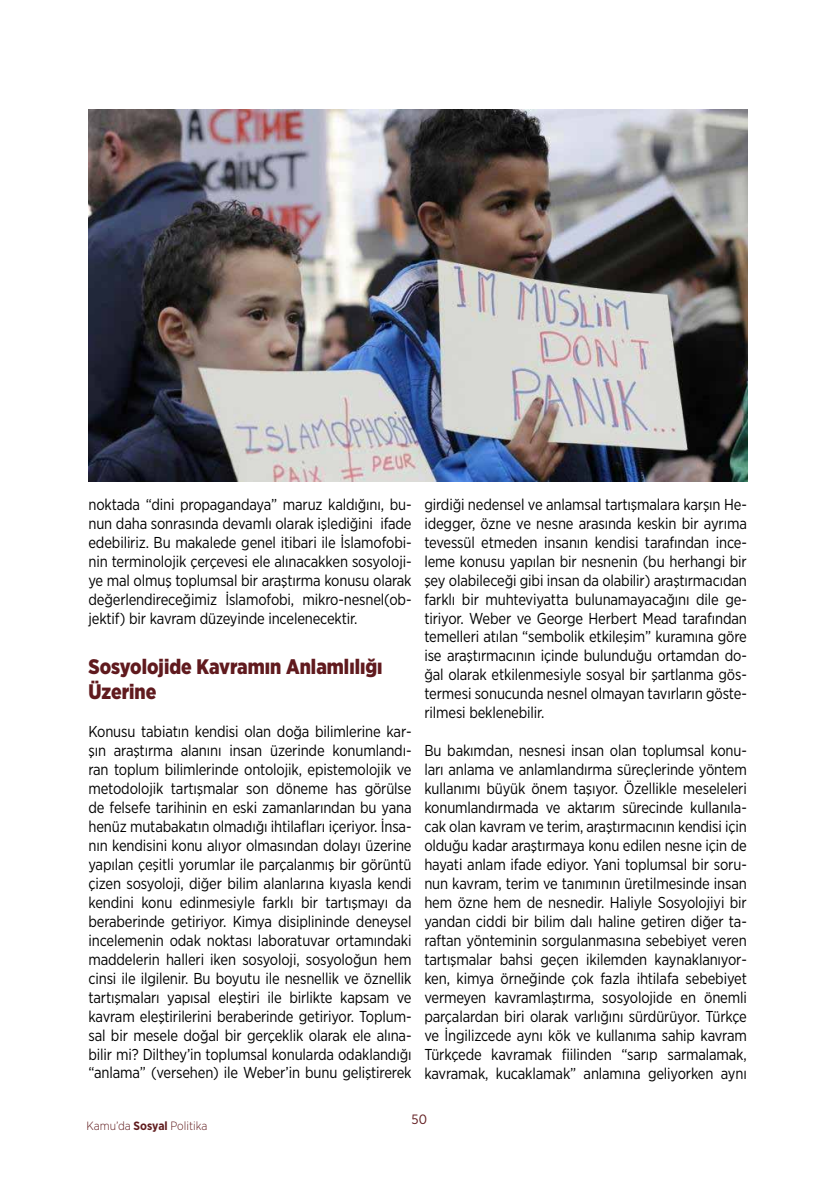
<style>
.page{position:relative;width:836px;height:1177px;background:#fff}
.page>*{position:absolute;margin:0;border:0;box-sizing:border-box;transform-origin:0 0}
.t1{font:900 21px/25.2px "Gotham Narrow";color:#601a1e;scale:.95 1}
.t2{font:15.75px/18.9px "Gotham Narrow";letter-spacing:-.01em;color:#000;text-align:justify;scale:.95 1}
.t3{font:13.5px "Gotham Narrow";color:#601b1e}
.t4{font:300 12px "Gotham Narrow";color:#601c1e}
.s1{font-weight:700}
</style>
<div class="page">
<img style="left:88px;top:110px;width:659px;height:371px">
<p class="t2" style="left:88px;top:494px;width:342px">noktada “dini propagandaya” maruz kaldığını, bu&shy;nun daha sonrasında devamlı olarak işlediğini ifade edebiliriz. Bu makalede genel itibari ile İslamofobi&shy;nin terminolojik çerçevesi ele alınacakken sosyoloji&shy;ye mal olmuş toplumsal bir araştırma konusu olarak değerlendireceğimiz İslamofobi, mikro-nesnel(ob&shy;jektif) bir kavram düzeyinde incelenecektir.</p>
<h1 class="t1" style="left:88px;top:653px;width:311px">Sosyolojide Kavramın Anlamlılığı<br>Üzerine</h1>
<p class="t2" style="left:88px;top:721px;width:342px">Konusu tabiatın kendisi olan doğa bilimlerine kar&shy;şın araştırma alanını insan üzerinde konumlandı&shy;ran toplum bilimlerinde ontolojik, epistemolojik ve metodolojik tartışmalar son döneme has görülse de felsefe tarihinin en eski zamanlarından bu yana henüz mutabakatın olmadığı ihtilafları içeriyor. İnsa&shy;nın kendisini konu alıyor olmasından dolayı üzerine yapılan çeşitli yorumlar ile parçalanmış bir görüntü çizen sosyoloji, diğer bilim alanlarına kıyasla kendi kendini konu edinmesiyle farklı bir tartışmayı da beraberinde getiriyor. Kimya disiplininde deneysel incelemenin odak noktası laboratuvar ortamındaki maddelerin halleri iken sosyoloji, sosyoloğun hem cinsi ile ilgilenir. Bu boyutu ile nesnellik ve öznellik tartışmaları yapısal eleştiri ile birlikte kapsam ve kavram eleştirilerini beraberinde getiriyor. Toplum&shy;sal bir mesele doğal bir gerçeklik olarak ele alına&shy;bilir mi? Dilthey’in toplumsal konularda odaklandığı “anlama” (versehen) ile Weber’in bunu geliştirerek</p>
<p class="t2" style="left:424px;top:494px;width:341px">girdiği nedensel ve anlamsal tartışmalara karşın He&shy;idegger, özne ve nesne arasında keskin bir ayrıma tevessül etmeden insanın kendisi tarafından ince&shy;leme konusu yapılan bir nesnenin (bu herhangi bir şey olabileceği gibi insan da olabilir) araştırmacıdan farklı bir muhteviyatta bulunamayacağını dile ge&shy;tiriyor. Weber ve George Herbert Mead tarafından temelleri atılan “sembolik etkileşim” kuramına göre ise araştırmacının içinde bulunduğu ortamdan do&shy;ğal olarak etkilenmesiyle sosyal bir şartlanma gös&shy;termesi sonucunda nesnel olmayan tavırların göste&shy;rilmesi beklenebilir.</p>
<p class="t2" style="left:424px;top:740px;width:341px">Bu bakımdan, nesnesi insan olan toplumsal konu&shy;ları anlama ve anlamlandırma süreçlerinde yöntem kullanımı büyük önem taşıyor. Özellikle meseleleri konumlandırmada ve aktarım sürecinde kullanıla&shy;cak olan kavram ve terim, araştırmacının kendisi için olduğu kadar araştırmaya konu edilen nesne için de hayati anlam ifade ediyor. Yani toplumsal bir soru&shy;nun kavram, terim ve tanımının üretilmesinde insan hem özne hem de nesnedir. Haliyle Sosyolojiyi bir yandan ciddi bir bilim dalı haline getiren diğer ta&shy;raftan yönteminin sorgulanmasına sebebiyet veren tartışmalar bahsi geçen ikilemden kaynaklanıyor&shy;ken, kimya örneğinde çok fazla ihtilafa sebebiyet vermeyen kavramlaştırma, sosyolojide en önemli parçalardan biri olarak varlığını sürdürüyor. Türkçe ve İngilizcede aynı kök ve kullanıma sahip kavram Türkçede kavramak fiilinden “sarıp sarmalamak, kavramak, kucaklamak” anlamına geliyorken aynı</p>
<p class="t4" style="left:87px;top:1117px;width:122px">Kamu’da <span class="s1">Sosyal</span> Politika</p>
<p class="t3" style="left:412px;top:1110px;width:17px">50</p>
</div>
